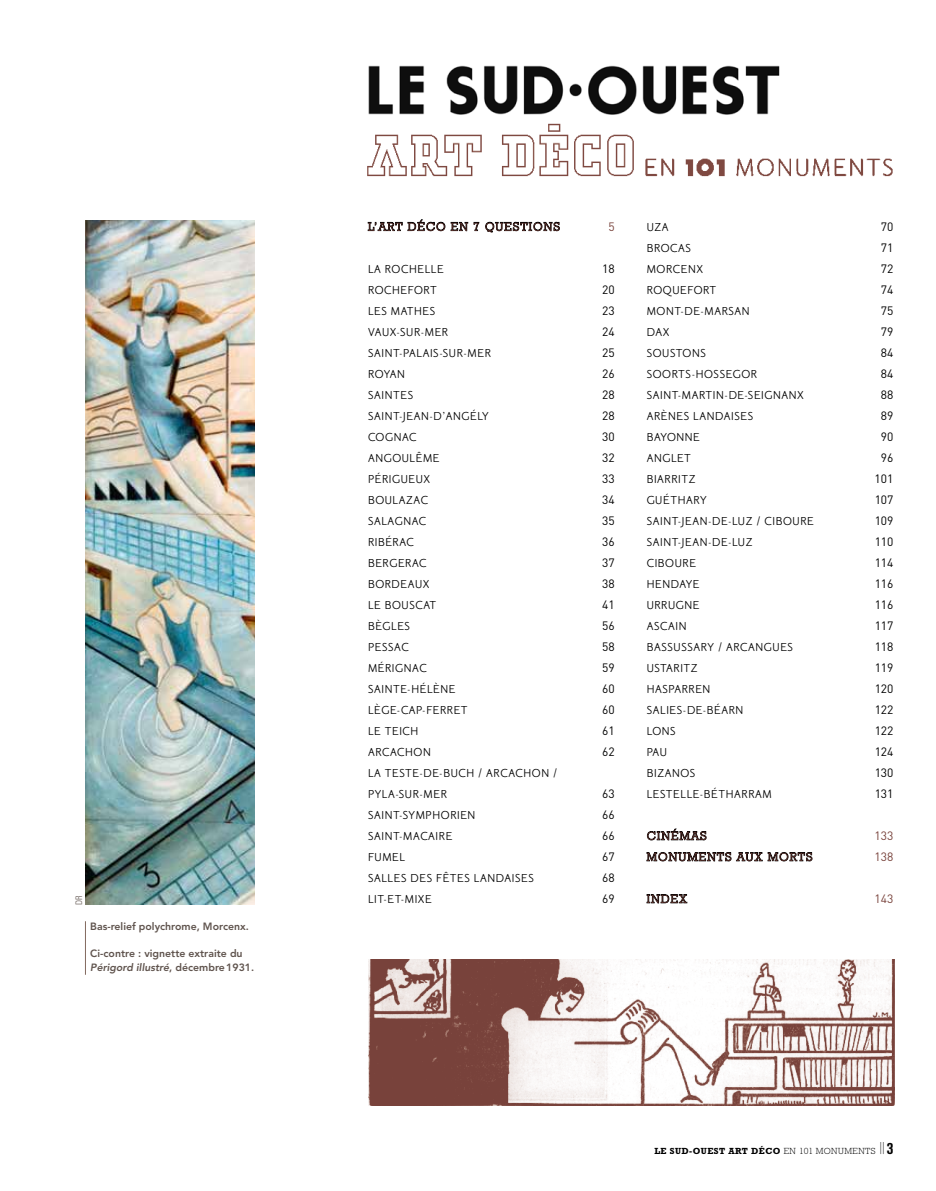
<style>
.page{position:relative;width:936px;height:1191px;background:#fff}
.page>*{position:absolute;margin:0;border:0;box-sizing:border-box;transform-origin:0 0}
.t1{font:12px/21px "Claude Sans Plain";letter-spacing:.05em;color:#000}
.t2{font:12px "DIN";color:#000}
.t3{font:300 12px "Rockwell";letter-spacing:.1em;color:#78423b}
.t4{font:12px "DIN";color:#78423b}
.t5{font:800 10.5px/13.5px "Avenir";color:#5f534d}
.t6{font:700 9px "Rockwell";letter-spacing:.05em;color:#000}
.t7{font:300 condensed 9px "Univers";color:#5f534d}
.s1{font-style:italic}
.s2{font-weight:300}
.s3{font-family:"Univers";font-weight:100;font-stretch:ultra-condensed;font-size:16.5px}
.s4{font-family:"Akzidenz Grotesk BE";font-stretch:condensed;font-size:16.5px}
</style>
<div class="page">
<svg style="left:367px;top:219px;width:112px;height:13px"></svg>
<svg style="left:485px;top:221px;width:75px;height:11px"></svg>
<svg style="left:646px;top:828px;width:60px;height:13px"></svg>
<svg style="left:646px;top:852px;width:166px;height:10px"></svg>
<svg style="left:646px;top:894px;width:41px;height:10px"></svg>
<img style="left:446px;top:65px;width:334px;height:50px">
<img style="left:367px;top:123px;width:526px;height:54px">
<img style="left:368px;top:65px;width:56px;height:50px">
<img style="left:368px;top:959px;width:526px;height:147px">
<img style="left:85px;top:221px;width:169px;height:683px">
<hr style="left:85px;top:921px;width:1px;height:53px;background:#836a5e">
<p class="t7" style="left:74px;top:904px;width:11px;rotate:-90deg">DR</p>
<p class="t5" style="left:90px;top:919px;width:160px">Bas-relief polychrome, Morcenx.</p>
<p class="t5" style="left:90px;top:946px;width:165px">Ci-contre : vignette extraite du<br><span class="s1">Périgord illustré</span>, décembre1931.</p>
<p class="t3" style="left:368px;top:220px;width:193px">L’ART DÉCO EN 7 QUESTIONS</p>
<p class="t4" style="left:608px;top:219px;width:8px">5</p>
<p class="t1" style="left:368px;top:258px;width:77px">LA ROCHELLE</p>
<p class="t2" style="left:602px;top:261px;width:14px">18</p>
<p class="t1" style="left:368px;top:279px;width:70px">ROCHEFORT</p>
<p class="t2" style="left:602px;top:282px;width:14px">20</p>
<p class="t1" style="left:368px;top:300px;width:69px">LES MATHES</p>
<p class="t2" style="left:602px;top:303px;width:14px">23</p>
<p class="t1" style="left:368px;top:321px;width:80px">VAUX-SUR-MER</p>
<p class="t2" style="left:602px;top:324px;width:14px">24</p>
<p class="t1" style="left:368px;top:342px;width:123px">SAINT-PALAIS-SUR-MER</p>
<p class="t2" style="left:602px;top:345px;width:14px">25</p>
<p class="t1" style="left:368px;top:363px;width:39px">ROYAN</p>
<p class="t2" style="left:602px;top:366px;width:14px">26</p>
<p class="t1" style="left:368px;top:384px;width:47px">SAINTES</p>
<p class="t2" style="left:602px;top:387px;width:14px">28</p>
<p class="t1" style="left:368px;top:405px;width:122px">SAINT-JEAN-D’ANGÉLY</p>
<p class="t2" style="left:602px;top:408px;width:14px">28</p>
<p class="t1" style="left:368px;top:426px;width:50px">COGNAC</p>
<p class="t2" style="left:602px;top:429px;width:14px">30</p>
<p class="t1" style="left:368px;top:447px;width:73px">ANGOULÊME</p>
<p class="t2" style="left:602px;top:450px;width:14px">32</p>
<p class="t1" style="left:368px;top:468px;width:64px">PÉRIGUEUX</p>
<p class="t2" style="left:602px;top:471px;width:14px">33</p>
<p class="t1" style="left:368px;top:489px;width:62px">BOULAZAC</p>
<p class="t2" style="left:602px;top:492px;width:14px">34</p>
<p class="t1" style="left:368px;top:510px;width:60px">SALAGNAC</p>
<p class="t2" style="left:602px;top:513px;width:14px">35</p>
<p class="t1" style="left:368px;top:531px;width:47px">RIBÉRAC</p>
<p class="t2" style="left:602px;top:534px;width:14px">36</p>
<p class="t1" style="left:368px;top:552px;width:60px">BERGERAC</p>
<p class="t2" style="left:602px;top:555px;width:14px">37</p>
<p class="t1" style="left:368px;top:573px;width:63px">BORDEAUX</p>
<p class="t2" style="left:602px;top:576px;width:14px">38</p>
<p class="t1" style="left:368px;top:594px;width:70px">LE BOUSCAT</p>
<p class="t2" style="left:602px;top:597px;width:14px">41</p>
<p class="t1" style="left:368px;top:615px;width:44px">BÈGLES</p>
<p class="t2" style="left:602px;top:618px;width:14px">56</p>
<p class="t1" style="left:368px;top:636px;width:42px">PESSAC</p>
<p class="t2" style="left:602px;top:639px;width:14px">58</p>
<p class="t1" style="left:368px;top:657px;width:60px">MÉRIGNAC</p>
<p class="t2" style="left:602px;top:660px;width:14px">59</p>
<p class="t1" style="left:368px;top:678px;width:89px">SAINTE-HÉLÈNE</p>
<p class="t2" style="left:602px;top:681px;width:14px">60</p>
<p class="t1" style="left:368px;top:699px;width:101px">LÈGE-CAP-FERRET</p>
<p class="t2" style="left:602px;top:702px;width:14px">60</p>
<p class="t1" style="left:368px;top:720px;width:52px">LE TEICH</p>
<p class="t2" style="left:602px;top:723px;width:14px">61</p>
<p class="t1" style="left:368px;top:741px;width:64px">ARCACHON</p>
<p class="t2" style="left:602px;top:744px;width:14px">62</p>
<p class="t1" style="left:368px;top:762px;width:191px">LA TESTE-DE-BUCH / ARCACHON /<br>PYLA-SUR-MER</p>
<p class="t2" style="left:602px;top:786px;width:14px">63</p>
<p class="t1" style="left:368px;top:804px;width:109px">SAINT-SYMPHORIEN</p>
<p class="t2" style="left:602px;top:807px;width:14px">66</p>
<p class="t1" style="left:368px;top:825px;width:86px">SAINT-MACAIRE</p>
<p class="t2" style="left:602px;top:828px;width:14px">66</p>
<p class="t1" style="left:368px;top:846px;width:37px">FUMEL</p>
<p class="t2" style="left:602px;top:849px;width:14px">67</p>
<p class="t1" style="left:368px;top:867px;width:167px">SALLES DES FÊTES LANDAISES</p>
<p class="t2" style="left:602px;top:870px;width:14px">68</p>
<p class="t1" style="left:368px;top:888px;width:65px">LIT-ET-MIXE</p>
<p class="t2" style="left:602px;top:891px;width:14px">69</p>
<p class="t1" style="left:646px;top:216px;width:23px">UZA</p>
<p class="t2" style="left:880px;top:219px;width:14px">70</p>
<p class="t1" style="left:646px;top:237px;width:46px">BROCAS</p>
<p class="t2" style="left:880px;top:240px;width:14px">71</p>
<p class="t1" style="left:646px;top:258px;width:58px">MORCENX</p>
<p class="t2" style="left:880px;top:261px;width:14px">72</p>
<p class="t1" style="left:646px;top:279px;width:71px">ROQUEFORT</p>
<p class="t2" style="left:880px;top:282px;width:14px">74</p>
<p class="t1" style="left:646px;top:300px;width:104px">MONT-DE-MARSAN</p>
<p class="t2" style="left:880px;top:303px;width:14px">75</p>
<p class="t1" style="left:646px;top:321px;width:24px">DAX</p>
<p class="t2" style="left:880px;top:324px;width:14px">79</p>
<p class="t1" style="left:646px;top:342px;width:61px">SOUSTONS</p>
<p class="t2" style="left:880px;top:345px;width:14px">84</p>
<p class="t1" style="left:646px;top:363px;width:111px">SOORTS-HOSSEGOR</p>
<p class="t2" style="left:880px;top:366px;width:14px">84</p>
<p class="t1" style="left:646px;top:384px;width:159px">SAINT-MARTIN-DE-SEIGNANX</p>
<p class="t2" style="left:880px;top:387px;width:14px">88</p>
<p class="t1" style="left:646px;top:405px;width:108px">ARÈNES LANDAISES</p>
<p class="t2" style="left:880px;top:408px;width:14px">89</p>
<p class="t1" style="left:646px;top:426px;width:55px">BAYONNE</p>
<p class="t2" style="left:880px;top:429px;width:14px">90</p>
<p class="t1" style="left:646px;top:447px;width:46px">ANGLET</p>
<p class="t2" style="left:880px;top:450px;width:14px">96</p>
<p class="t1" style="left:646px;top:468px;width:50px">BIARRITZ</p>
<p class="t2" style="left:874px;top:471px;width:20px">101</p>
<p class="t1" style="left:646px;top:489px;width:61px">GUÉTHARY</p>
<p class="t2" style="left:874px;top:492px;width:20px">107</p>
<p class="t1" style="left:646px;top:510px;width:168px">SAINT-JEAN-DE-LUZ / CIBOURE</p>
<p class="t2" style="left:874px;top:513px;width:20px">109</p>
<p class="t1" style="left:646px;top:531px;width:107px">SAINT-JEAN-DE-LUZ</p>
<p class="t2" style="left:874px;top:534px;width:20px">110</p>
<p class="t1" style="left:646px;top:552px;width:51px">CIBOURE</p>
<p class="t2" style="left:874px;top:555px;width:20px">114</p>
<p class="t1" style="left:646px;top:573px;width:54px">HENDAYE</p>
<p class="t2" style="left:874px;top:576px;width:20px">116</p>
<p class="t1" style="left:646px;top:594px;width:54px">URRUGNE</p>
<p class="t2" style="left:874px;top:597px;width:20px">116</p>
<p class="t1" style="left:646px;top:615px;width:41px">ASCAIN</p>
<p class="t2" style="left:874px;top:618px;width:20px">117</p>
<p class="t1" style="left:646px;top:636px;width:148px">BASSUSSARY / ARCANGUES</p>
<p class="t2" style="left:874px;top:639px;width:20px">118</p>
<p class="t1" style="left:646px;top:657px;width:53px">USTARITZ</p>
<p class="t2" style="left:874px;top:660px;width:20px">119</p>
<p class="t1" style="left:646px;top:678px;width:65px">HASPARREN</p>
<p class="t2" style="left:874px;top:681px;width:20px">120</p>
<p class="t1" style="left:646px;top:699px;width:98px">SALIES-DE-BÉARN</p>
<p class="t2" style="left:874px;top:702px;width:20px">122</p>
<p class="t1" style="left:646px;top:720px;width:30px">LONS</p>
<p class="t2" style="left:874px;top:723px;width:20px">122</p>
<p class="t1" style="left:646px;top:741px;width:22px">PAU</p>
<p class="t2" style="left:874px;top:744px;width:20px">124</p>
<p class="t1" style="left:646px;top:762px;width:50px">BIZANOS</p>
<p class="t2" style="left:874px;top:765px;width:20px">130</p>
<p class="t1" style="left:646px;top:783px;width:126px">LESTELLE-BÉTHARRAM</p>
<p class="t2" style="left:874px;top:786px;width:20px">131</p>
<p class="t3" style="left:646px;top:829px;width:61px">CINÉMAS</p>
<p class="t4" style="left:874px;top:828px;width:20px">133</p>
<p class="t3" style="left:646px;top:850px;width:167px">MONUMENTS AUX MORTS</p>
<p class="t4" style="left:874px;top:849px;width:20px">138</p>
<p class="t3" style="left:646px;top:892px;width:42px">INDEX</p>
<p class="t4" style="left:874px;top:891px;width:20px">143</p>
<p class="t6" style="left:654px;top:1146px;width:240px">LE SUD-OUEST ART DÉCO <span class="s2">EN 101 MONUMENTS</span> <span class="s3">||</span><span class="s4">3</span></p>
</div>
